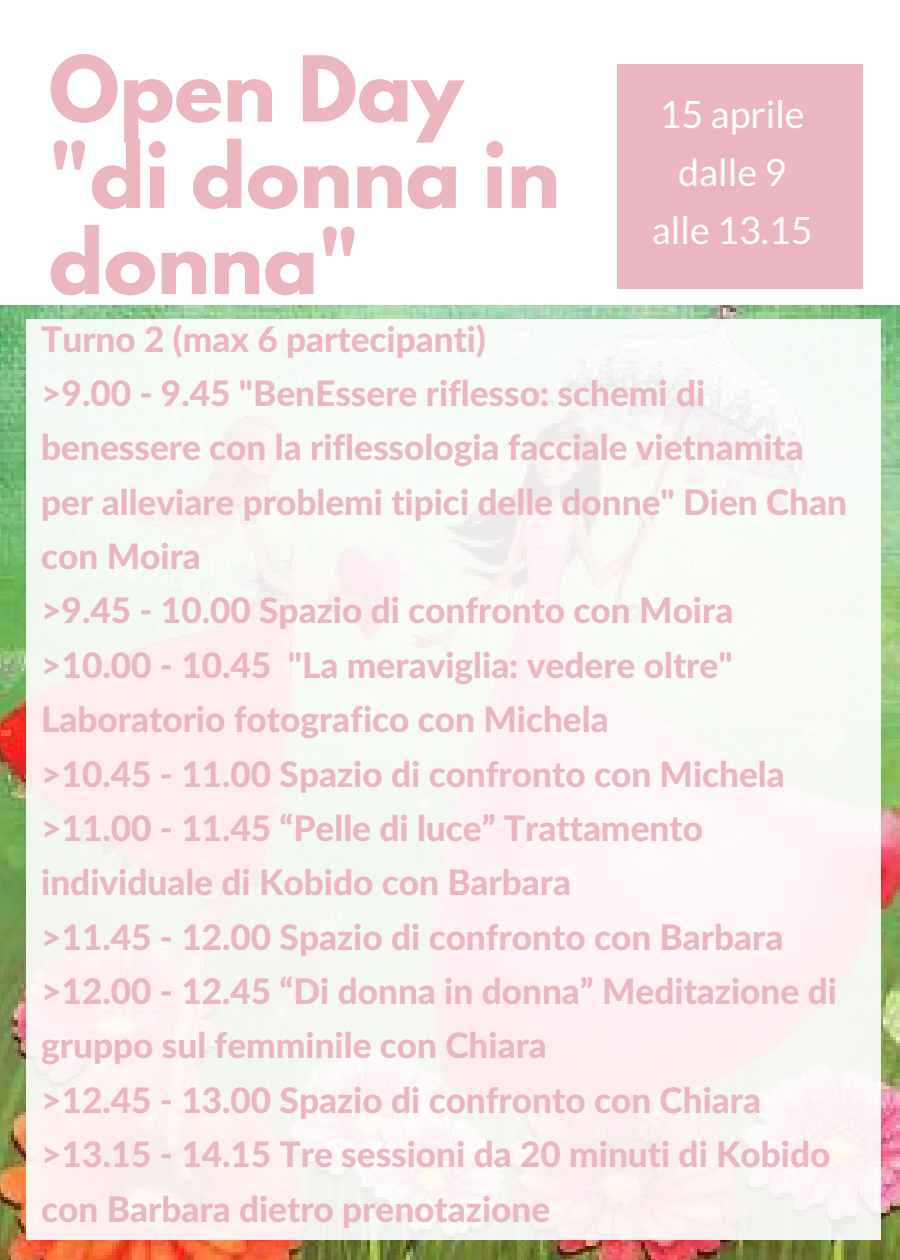
<style>
.page{position:relative;width:900px;height:1260px;background:#fff}
.page>*{position:absolute;margin:0;border:0;box-sizing:border-box;transform-origin:0 0}
.t1{font:700 80.5px/86.2px "League Spartan";color:#ecb6bf}
.t2{font:37.75px/58px "Lato";color:#fff;text-align:center}
.t3{font:800 35.25px/54.5px "Lato";color:#ecb6bf}
</style>
<div class="page">
<div style="left:617px;top:64px;width:245px;height:225px;background:#ecb6bf"></div>
<img style="left:0;top:306px;width:900px;height:954px">
<div style="left:26px;top:319px;width:855px;height:920px;background:#f9f7f4"></div>
<h1 class="t1" style="left:49px;top:56px;width:513px">Open Day "di donna in donna"</h1>
<p class="t2" style="left:652px;top:85px;width:162px">15 aprile dalle 9 alle 13.15</p>
<p class="t3" style="left:41px;top:311px;width:807px">Turno 2 (max 6 partecipanti)<br>&gt;9.00 - 9.45 "BenEssere riflesso: schemi di benessere con la riflessologia facciale vietnamita per alleviare problemi tipici delle donne" Dien Chan con Moira<br>&gt;9.45 - 10.00 Spazio di confronto con Moira &gt;10.00 - 10.45 "La meraviglia: vedere oltre" Laboratorio fotografico con Michela<br>&gt;10.45 - 11.00 Spazio di confronto con Michela &gt;11.00 - 11.45 “Pelle di luce” Trattamento individuale di Kobido con Barbara<br>&gt;11.45 - 12.00 Spazio di confronto con Barbara &gt;12.00 - 12.45 “Di donna in donna” Meditazione di gruppo sul femminile con Chiara<br>&gt;12.45 - 13.00 Spazio di confronto con Chiara &gt;13.15 - 14.15 Tre sessioni da 20 minuti di Kobido con Barbara dietro prenotazione</p>
</div>
